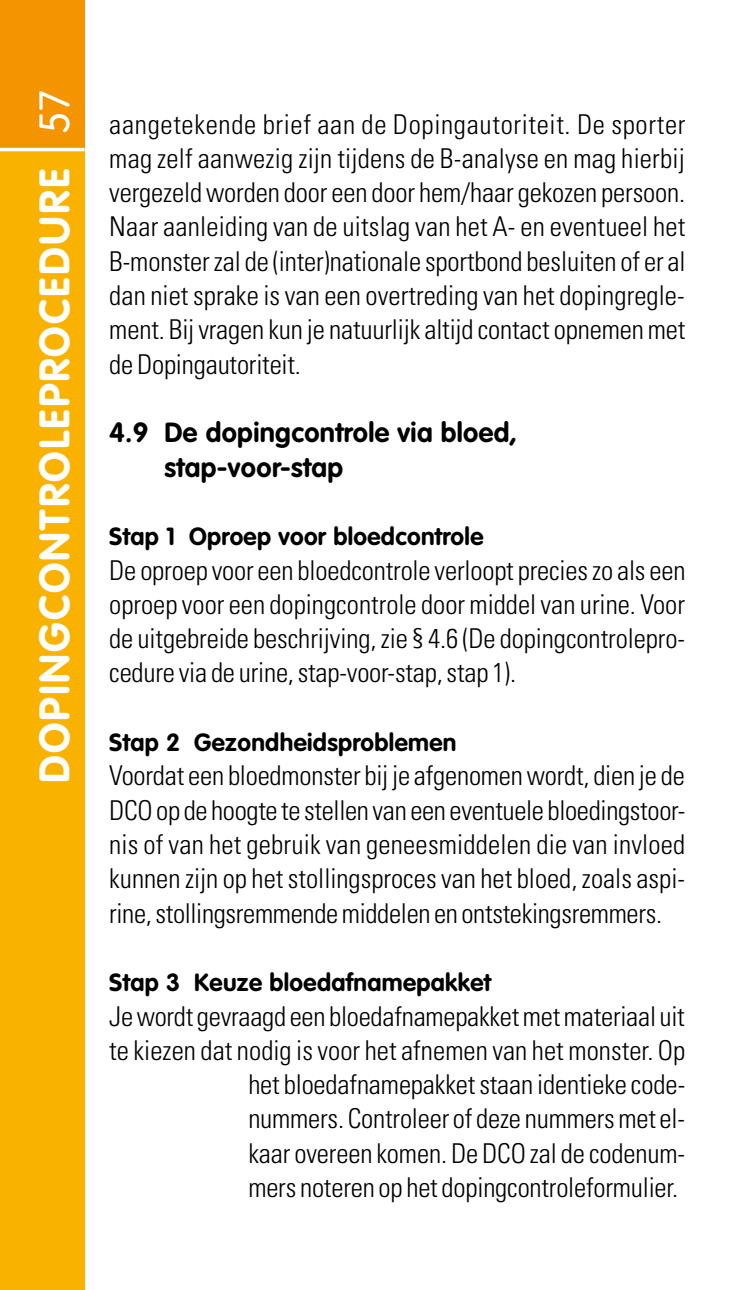
<style>
.page{position:relative;width:745px;height:1290px;background:#fff}
.page>*{position:absolute;margin:0;border:0;box-sizing:border-box;transform-origin:0 0}
.t1{font:700 42px "VAG Rounded";color:#fff}
.t2{font:300 condensed 27.3px/34.3px "Univers";letter-spacing:-.005em;color:#000;text-align:justify}
.t3{font:700 27.3px/34.3px "VAG Rounded";letter-spacing:.015em;color:#000}
.t4{font:700 24.5px "VAG Rounded";letter-spacing:.015em;color:#000}
.s1{font-weight:300}
</style>
<div class="page">
<div style="left:0;top:0;width:84px;height:1290px;background:#f9b200"></div>
<div style="left:0;top:0;width:84px;height:147px;background:#f39400"></div>
<hr style="left:0;top:148px;width:84px;height:3px;background:#fff">
<h1 class="t1" style="left:30px;top:783px;width:695px;rotate:-90deg">DOPINGCONTROLEPROCEDURE <span class="s1">57</span></h1>
<p class="t2" style="left:109px;top:107px;width:577px">aangetekende brief aan de Dopingautoriteit. De sporter mag zelf aanwezig zijn tijdens de B-analyse en mag hierbij vergezeld worden door een door hem/haar gekozen persoon.<br>Naar aanleiding van de uitslag van het A- en eventueel het B-monster zal de (inter)nationale sportbond besluiten of er al dan niet sprake is van een overtreding van het dopingregle&shy;ment. Bij vragen kun je natuurlijk altijd contact opnemen met de Dopingautoriteit.</p>
<p class="t3" style="left:164px;top:416px;width:354px;text-indent:-55px">4.9 De dopingcontrole via bloed, stap-voor-stap</p>
<p class="t4" style="left:109px;top:522px;width:373px">Stap 1 Oproep voor bloedcontrole</p>
<p class="t2" style="left:109px;top:553px;width:577px">De oproep voor een bloedcontrole verloopt precies zo als een oproep voor een dopingcontrole door middel van urine. Voor de uitgebreide beschrijving, zie § 4.6 (De dopingcontrolepro&shy;cedure via de urine, stap-voor-stap, stap 1).</p>
<p class="t4" style="left:109px;top:728px;width:348px">Stap 2 Gezondheidsproblemen</p>
<p class="t2" style="left:109px;top:758px;width:577px">Voordat een bloedmonster bij je afgenomen wordt, dien je de DCO op de hoogte te stellen van een eventuele bloedingstoor&shy;nis of van het gebruik van geneesmiddelen die van invloed kunnen zijn op het stollingsproces van het bloed, zoals aspi&shy;rine, stollingsremmende middelen en ontstekingsremmers.</p>
<p class="t4" style="left:109px;top:968px;width:384px">Stap 3 Keuze bloedafnamepakket</p>
<p class="t2" style="left:109px;top:999px;width:577px;text-align:right">Je wordt gevraagd een bloedafnamepakket met materiaal uit te kiezen dat nodig is voor het afnemen van het monster. Op het bloedafnamepakket staan identieke code-<br>nummers. Controleer of deze nummers met el-<br>kaar overeen komen. De DCO zal de codenum-<br>mers noteren op het dopingcontroleformulier.</p>
</div>
